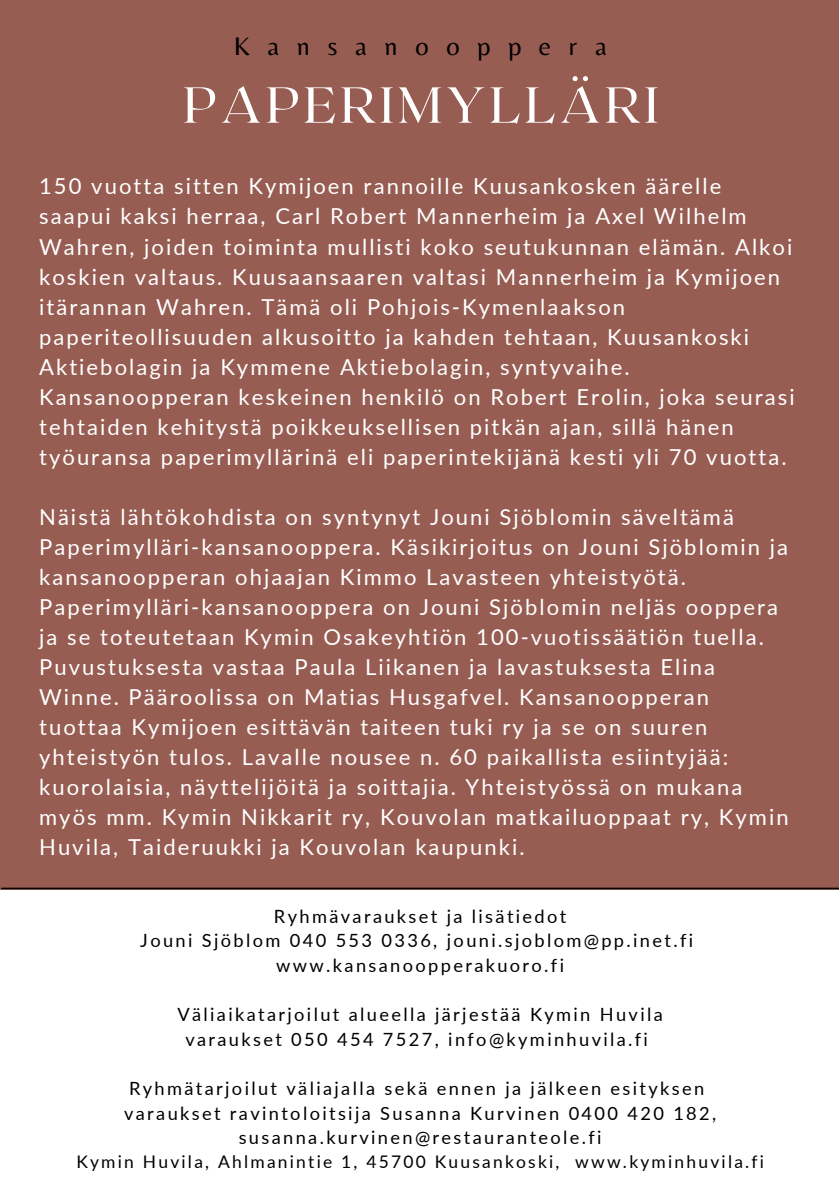
<style>
.page{position:relative;width:839px;height:1191px;background:#fff}
.page>*{position:absolute;margin:0;border:0;box-sizing:border-box;transform-origin:0 0}
.t1{font:50.6px "Roxborough CF";letter-spacing:.085em;color:#fff}
.t2{font:26.4px "Belleza";letter-spacing:.665em;color:#000}
.t3{font:22px/30px "Lato";letter-spacing:.095em;color:#fff}
.t4{font:18.2px "Lato";letter-spacing:.13em;color:#000}
.t5{font:17.4px "Lato";letter-spacing:.13em;color:#000}
</style>
<div class="page">
<div style="left:0;top:0;width:838px;height:889px;background:#975d53"></div>
<hr style="left:2px;top:888px;width:836px;height:1px;background:#000">
<p class="t2" style="left:234px;top:30px;width:374px">Kansanooppera</p>
<p class="t1" style="left:183px;top:72px;width:477px">PAPERIMYLLÄRI</p>
<p class="t3" style="left:39px;top:171px;width:757px">150 vuotta sitten Kymijoen rannoille Kuusankosken äärelle saapui kaksi herraa, Carl Robert Mannerheim ja Axel Wilhelm Wahren, joiden toiminta mullisti koko seutukunnan elämän. Alkoi koskien valtaus. Kuusaansaaren valtasi Mannerheim ja Kymijoen itärannan Wahren. Tämä oli Pohjois-Kymenlaakson paperiteollisuuden alkusoitto ja kahden tehtaan, Kuusankoski Aktiebolagin ja Kymmene Aktiebolagin, syntyvaihe.<br>Kansanoopperan keskeinen henkilö on Robert Erolin, joka seurasi tehtaiden kehitystä poikkeuksellisen pitkän ajan, sillä hänen työuransa paperimyllärinä eli paperintekijänä kesti yli 70 vuotta.</p>
<p class="t3" style="left:39px;top:501px;width:751px">Näistä lähtökohdista on syntynyt Jouni Sjöblomin säveltämä Paperimylläri-kansanooppera. Käsikirjoitus on Jouni Sjöblomin ja kansanoopperan ohjaajan Kimmo Lavasteen yhteistyötä.<br>Paperimylläri-kansanooppera on Jouni Sjöblomin neljäs ooppera ja se toteutetaan Kymin Osakeyhtiön 100-vuotissäätiön tuella.<br>Puvustuksesta vastaa Paula Liikanen ja lavastuksesta Elina Winne. Pääroolissa on Matias Husgafvel. Kansanoopperan tuottaa Kymijoen esittävän taiteen tuki ry ja se on suuren yhteistyön tulos. Lavalle nousee n. 60 paikallista esiintyjää: kuorolaisia, näyttelijöitä ja soittajia. Yhteistyössä on mukana myös mm. Kymin Nikkarit ry, Kouvolan matkailuoppaat ry, Kymin Huvila, Taideruukki ja Kouvolan kaupunki.</p>
<p class="t4" style="left:274px;top:905px;width:294px">Ryhmävaraukset ja lisätiedot</p>
<p class="t4" style="left:140px;top:929px;width:554px">Jouni Sjöblom 040 553 0336, jouni.sjoblom@pp.inet.fi</p>
<p class="t4" style="left:276px;top:954px;width:289px">www.kansanoopperakuoro.fi</p>
<p class="t4" style="left:177px;top:1003px;width:487px">Väliaikatarjoilut alueella järjestää Kymin Huvila</p>
<p class="t4" style="left:185px;top:1028px;width:464px">varaukset 050 454 7527, info@kyminhuvila.fi</p>
<p class="t4" style="left:129px;top:1077px;width:576px">Ryhmätarjoilut väliajalla sekä ennen ja jälkeen esityksen</p>
<p class="t4" style="left:124px;top:1102px;width:593px">varaukset ravintoloitsija Susanna Kurvinen 0400 420 182,</p>
<p class="t4" style="left:239px;top:1126px;width:364px">susanna.kurvinen@restauranteole.fi</p>
<p class="t5" style="left:76px;top:1150px;width:689px">Kymin Huvila, Ahlmanintie 1, 45700 Kuusankoski, www.kyminhuvila.fi</p>
</div>
